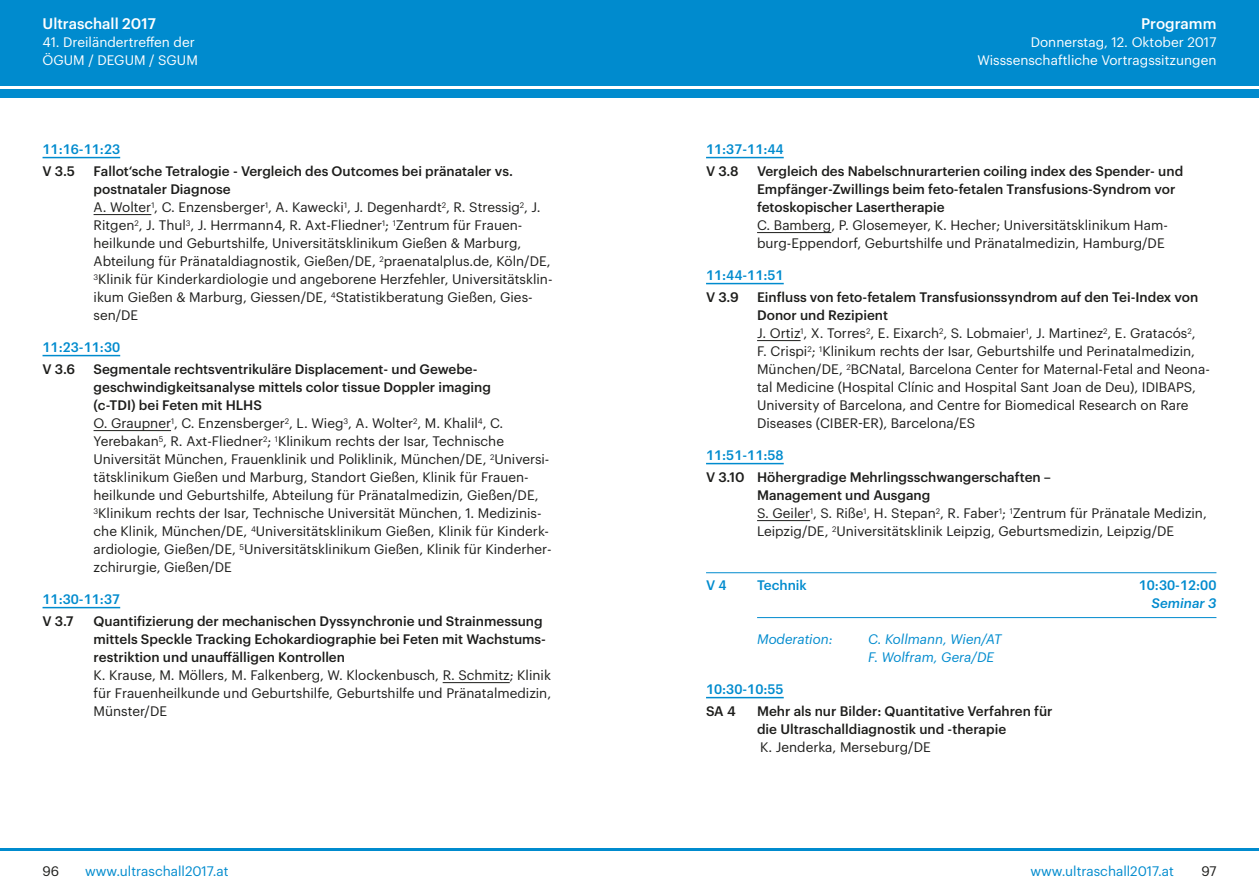
<style>
.page{position:relative;width:1259px;height:893px;background:#fff}
.page>*{position:absolute;margin:0;border:0;box-sizing:border-box;transform-origin:0 0}
.t1{font:500 15px "Graphik";color:#fff}
.t2{font:13.5px/18px "Graphik";color:#1d1d1b}
.t3{font:500 13.5px/18px "Graphik";color:#1d1d1b}
.t4{font:13.5px/18px "Graphik";color:#fff}
.t5{font:500 13.5px "Graphik";color:#008bce}
.t6{font:italic 13.5px/18px "Graphik";color:#008bce}
.t7{font:13.5px "Graphik";color:#008bce}
.t8{font:italic 500 13.5px "Graphik";color:#008bce}
.s1{font-weight:500}
</style>
<div class="page">
<div style="left:0;top:0;width:1259px;height:85px;background:#008bce"></div>
<div style="left:0;top:89px;width:1259px;height:9px;background:#008bce"></div>
<hr style="left:0;top:848px;width:1259px;height:2px;background:#008bce">
<hr style="left:43px;top:157px;width:77px;height:1px;background:#008bce">
<hr style="left:94px;top:214px;width:57px;height:1px;background:#1d1d1b">
<hr style="left:43px;top:355px;width:77px;height:1px;background:#008bce">
<hr style="left:94px;top:430px;width:77px;height:1px;background:#1d1d1b">
<hr style="left:43px;top:607px;width:77px;height:1px;background:#008bce">
<hr style="left:443px;top:682px;width:67px;height:1px;background:#1d1d1b">
<hr style="left:706px;top:157px;width:77px;height:1px;background:#008bce">
<hr style="left:757px;top:232px;width:74px;height:1px;background:#1d1d1b">
<hr style="left:706px;top:283px;width:77px;height:1px;background:#008bce">
<hr style="left:757px;top:340px;width:43px;height:1px;background:#1d1d1b">
<hr style="left:706px;top:463px;width:77px;height:1px;background:#008bce">
<hr style="left:757px;top:520px;width:53px;height:1px;background:#1d1d1b">
<hr style="left:706px;top:572px;width:510px;height:1px;background:#008bce">
<hr style="left:757px;top:617px;width:459px;height:1px;background:#008bce">
<hr style="left:706px;top:697px;width:77px;height:1px;background:#008bce">
<p class="t1" style="left:43px;top:12px;width:115px">Ultraschall 2017</p>
<p class="t4" style="left:43px;top:32px;width:157px">41. Dreiländertreffen der<br>ÖGUM / DEGUM / SGUM</p>
<p class="t1" style="left:1141px;top:12px;width:77px">Programm</p>
<p class="t4" style="left:977px;top:32px;width:240px;text-align:right">Donnerstag, 12. Oktober 2017<br>Wisssenschaftliche Vortragssitzungen</p>
<p class="t5" style="left:43px;top:139px;width:79px">11:16-11:23</p>
<p class="t3" style="left:43px;top:161px;width:34px">V 3.5</p>
<p class="t2" style="left:94px;top:161px;width:460px"><span class="s1">Fallot‘sche Tetralogie - Vergleich des Outcomes bei pränataler vs. postnataler Diagnose<br></span>A. Wolter<sup>1</sup>, C. Enzensberger<sup>1</sup>, A. Kawecki<sup>1</sup>, J. Degenhardt<sup>2</sup>, R. Stressig<sup>2</sup>, J.<br>Ritgen<sup>2</sup>, J. Thul<sup>3</sup>, J. Herrmann4, R. Axt-Fliedner<sup>1</sup>; <sup>1</sup>Zentrum für Frauen&shy;heilkunde und Geburtshilfe, Universitätsklinikum Gießen &amp; Marburg, Abteilung für Pränataldiagnostik, Gießen/DE, <sup>2</sup>praenatalplus.de, Köln/DE, <sup>3</sup>Klinik für Kinderkardiologie und angeborene Herzfehler, Universitätsklin&shy;ikum Gießen &amp; Marburg, Giessen/DE, <sup>4</sup>Statistikberatung Gießen, Gies&shy;sen/DE</p>
<p class="t5" style="left:43px;top:337px;width:79px">11:23-11:30</p>
<p class="t3" style="left:43px;top:359px;width:34px">V 3.6</p>
<p class="t2" style="left:94px;top:359px;width:459px"><span class="s1">Segmentale rechtsventrikuläre Displacement- und Gewebe&shy;geschwindigkeitsanalyse mittels color tissue Doppler imaging<br>(c-TDI) bei Feten mit HLHS<br></span>O. Graupner<sup>1</sup>, C. Enzensberger<sup>2</sup>, L. Wieg<sup>3</sup>, A. Wolter<sup>2</sup>, M. Khalil<sup>4</sup>, C.<br>Yerebakan<sup>5</sup>, R. Axt-Fliedner<sup>2</sup>; <sup>1</sup>Klinikum rechts der Isar, Technische Universität München, Frauenklinik und Poliklinik, München/DE, <sup>2</sup>Universi&shy;tätsklinikum Gießen und Marburg, Standort Gießen, Klinik für Frauen&shy;heilkunde und Geburtshilfe, Abteilung für Pränatalmedizin, Gießen/DE, <sup>3</sup>Klinikum rechts der Isar, Technische Universität München, 1. Medizinis&shy;che Klinik, München/DE, <sup>4</sup>Universitätsklinikum Gießen, Klinik für Kinderk&shy;ardiologie, Gießen/DE, <sup>5</sup>Universitätsklinikum Gießen, Klinik für Kinderher&shy;zchirurgie, Gießen/DE</p>
<p class="t5" style="left:43px;top:589px;width:79px">11:30-11:37</p>
<p class="t3" style="left:43px;top:611px;width:32px">V 3.7</p>
<p class="t3" style="left:94px;top:611px;width:454px">Quantifizierung der mechanischen Dyssynchronie und Strainmessung mittels Speckle Tracking Echokardiographie bei Feten mit Wachstums&shy;restriktion und unauffälligen Kontrollen</p>
<p class="t2" style="left:94px;top:665px;width:459px;text-align:justify">K. Krause, M. Möllers, M. Falkenberg, W. Klockenbusch, R. Schmitz; Klinik für Frauenheilkunde und Geburtshilfe, Geburtshilfe und Pränatalmedizin, Münster/DE</p>
<p class="t5" style="left:706px;top:139px;width:79px">11:37-11:44</p>
<p class="t3" style="left:706px;top:161px;width:34px">V 3.8</p>
<p class="t3" style="left:757px;top:161px;width:427px">Vergleich des Nabelschnurarterien coiling index des Spender- und<br>Empfänger-Zwillings beim feto-fetalen Transfusions-Syndrom vor fetoskopischer Lasertherapie</p>
<p class="t2" style="left:757px;top:215px;width:412px">C. Bamberg, P. Glosemeyer, K. Hecher; Universitätsklinikum Ham&shy;burg-Eppendorf, Geburtshilfe und Pränatalmedizin, Hamburg/DE</p>
<p class="t5" style="left:706px;top:265px;width:79px">11:44-11:51</p>
<p class="t3" style="left:706px;top:287px;width:34px">V 3.9</p>
<p class="t2" style="left:757px;top:287px;width:454px"><span class="s1">Einfluss von feto-fetalem Transfusionssyndrom auf den Tei-Index von Donor und Rezipient<br></span>J. Ortiz<sup>1</sup>, X. Torres<sup>2</sup>, E. Eixarch<sup>2</sup>, S. Lobmaier<sup>1</sup>, J. Martinez<sup>2</sup>, E. Gratacós<sup>2</sup>,<br>F. Crispi<sup>2</sup>; <sup>1</sup>Klinikum rechts der Isar, Geburtshilfe und Perinatalmedizin, München/DE, <sup>2</sup>BCNatal, Barcelona Center for Maternal-Fetal and Neona&shy;tal Medicine (Hospital Clínic and Hospital Sant Joan de Deu), IDIBAPS, University of Barcelona, and Centre for Biomedical Research on Rare Diseases (CIBER-ER), Barcelona/ES</p>
<p class="t5" style="left:706px;top:445px;width:79px">11:51-11:58</p>
<p class="t2" style="left:757px;top:467px;width:451px;text-indent:-51px"><span class="s1">V 3.10 Höhergradige Mehrlingsschwangerschaften –<br>Management und Ausgang<br></span>S. Geiler<sup>1</sup>, S. Riße<sup>1</sup>, H. Stepan<sup>2</sup>, R. Faber<sup>1</sup>; <sup>1</sup>Zentrum für Pränatale Medizin, Leipzig/DE, <sup>2</sup>Universitätsklinik Leipzig, Geburtsmedizin, Leipzig/DE</p>
<p class="t5" style="left:706px;top:575px;width:22px">V 4</p>
<p class="t5" style="left:757px;top:575px;width:51px">Technik</p>
<p class="t5" style="left:1138px;top:575px;width:79px">10:30-12:00</p>
<p class="t8" style="left:1151px;top:593px;width:66px">Seminar 3</p>
<p class="t6" style="left:757px;top:629px;width:77px">Moderation:</p>
<p class="t6" style="left:868px;top:629px;width:135px">C. Kollmann, Wien/AT<br>F. Wolfram, Gera/DE</p>
<p class="t5" style="left:706px;top:679px;width:79px">10:30-10:55</p>
<p class="t3" style="left:706px;top:701px;width:31px">SA 4</p>
<p class="t3" style="left:757px;top:701px;width:297px">Mehr als nur Bilder: Quantitative Verfahren für die Ultraschalldiagnostik und -therapie</p>
<p class="t2" style="left:760px;top:737px;width:172px">K. Jenderka, Merseburg/DE</p>
<p class="t2" style="left:43px;top:861px;width:18px">96</p>
<p class="t7" style="left:85px;top:861px;width:145px">www.ultraschall2017.at</p>
<p class="t7" style="left:1030px;top:861px;width:145px">www.ultraschall2017.at</p>
<p class="t2" style="left:1201px;top:861px;width:16px">97</p>
</div>
